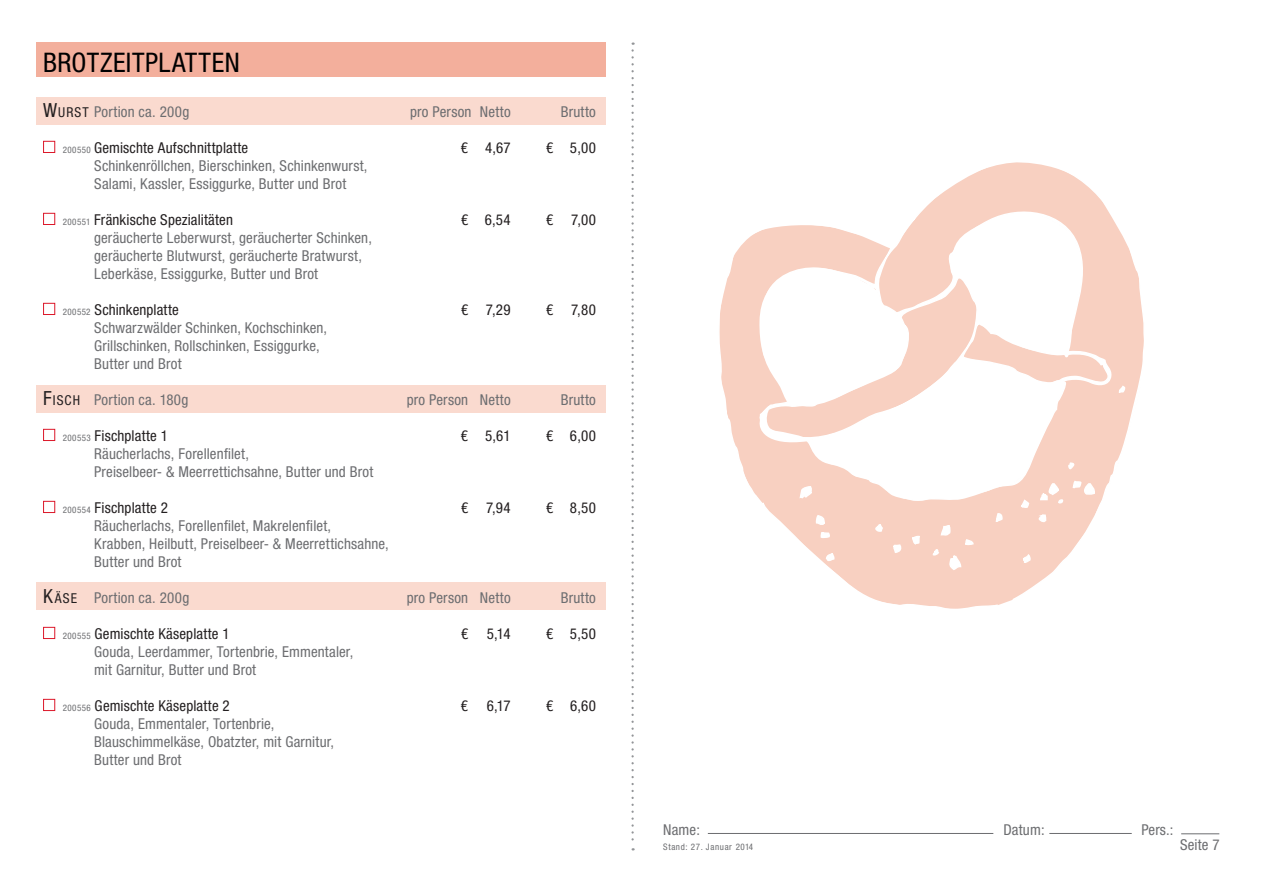
<style>
.page{position:relative;width:1263px;height:893px;background:#fff}
.page>*{position:absolute;margin:0;border:0;box-sizing:border-box;transform-origin:0 0}
.t1{font:condensed 27px "Helvetica Neue LT Std";color:#000001}
.t2{font:condensed 15px/18px "Helvetica Neue LT Std";letter-spacing:.01em;color:#6c6d70}
.t3{font:condensed 15px "Helvetica Neue LT Std";letter-spacing:.01em;color:#231f20}
.t4{font:condensed 9px "Helvetica Neue LT Std";letter-spacing:.07em;color:#6c6d70}
.s1{font-size:19.5px;color:#231f20}
.s2{font-size:13.65px;color:#231f20}
.s3{font-size:9px;color:#6c6d70}
</style>
<div class="page">
<hr style="left:708px;top:833px;width:285px;height:1px;background:#6c6d70">
<hr style="left:1049px;top:833px;width:83px;height:1px;background:#6c6d70">
<hr style="left:1181px;top:833px;width:38px;height:1px;background:#6c6d70">
<svg style="left:631px;top:43px;width:3px;height:807px"></svg>
<div style="left:36px;top:97px;width:570px;height:27px;background:#fadacf"></div>
<div style="left:36px;top:385px;width:570px;height:27px;background:#fadacf"></div>
<div style="left:36px;top:583px;width:570px;height:27px;background:#fadacf"></div>
<div style="left:36px;top:43px;width:570px;height:34px;background:#f3af9c"></div>
<div style="left:43px;top:141px;width:12px;height:12px;border:1px solid #dc182a"></div>
<div style="left:43px;top:213px;width:12px;height:12px;border:1px solid #dc182a"></div>
<div style="left:43px;top:303px;width:12px;height:12px;border:1px solid #dc182a"></div>
<div style="left:43px;top:429px;width:12px;height:12px;border:1px solid #dc182a"></div>
<div style="left:43px;top:501px;width:12px;height:12px;border:1px solid #dc182a"></div>
<div style="left:43px;top:627px;width:12px;height:12px;border:1px solid #dc182a"></div>
<div style="left:43px;top:699px;width:12px;height:12px;border:1px solid #dc182a"></div>
<svg style="left:719px;top:162px;width:425px;height:447px"></svg>
<svg style="left:1118px;top:385px;width:8px;height:8px"></svg>
<svg style="left:756px;top:402px;width:58px;height:98px;background:#f9d7ca"></svg>
<svg style="left:1072px;top:479px;width:24px;height:16px"></svg>
<svg style="left:1039px;top:482px;width:24px;height:22px"></svg>
<svg style="left:1020px;top:498px;width:10px;height:11px"></svg>
<svg style="left:995px;top:512px;width:8px;height:11px"></svg>
<svg style="left:1038px;top:513px;width:9px;height:10px"></svg>
<svg style="left:874px;top:523px;width:10px;height:9px"></svg>
<svg style="left:940px;top:524px;width:11px;height:12px"></svg>
<svg style="left:815px;top:514px;width:15px;height:24px"></svg>
<svg style="left:911px;top:535px;width:10px;height:11px"></svg>
<div style="left:965px;top:539px;width:9px;height:6px;border:2px solid #fff"></div>
<svg style="left:893px;top:543px;width:9px;height:11px"></svg>
<svg style="left:932px;top:549px;width:8px;height:7px"></svg>
<svg style="left:1021px;top:553px;width:10px;height:10px"></svg>
<svg style="left:825px;top:552px;width:10px;height:10px"></svg>
<svg style="left:949px;top:555px;width:13px;height:16px"></svg>
<svg style="left:1067px;top:462px;width:9px;height:8px"></svg>
<h1 class="t1" style="left:43px;top:47px;width:82px">Brotzeitp</h1>
<h1 class="t1" style="left:159px;top:47px;width:28px">latten</h1>
<p class="t2" style="left:43px;top:103px;width:148px"><span class="s1">W</span><span class="s2">URST</span> Portion ca. 200g</p>
<p class="t2" style="left:410px;top:103px;width:102px">pro Person Netto</p>
<p class="t2" style="left:561px;top:103px;width:37px">Brutto</p>
<p class="t3" style="left:63px;top:139px;width:187px"><span class="s3">200550</span> Gemischte Aufschnittplatte</p>
<p class="t3" style="left:461px;top:139px;width:51px">€ 4,67</p>
<p class="t3" style="left:546px;top:139px;width:51px">€ 5,00</p>
<p class="t2" style="left:94px;top:157px;width:275px">Schinkenröllchen, Bierschinken, Schinkenwurst,<br>Salami, Kassler, Essiggurke, Butter und Brot</p>
<p class="t3" style="left:63px;top:211px;width:172px"><span class="s3">200551</span> Fränkische Spezialitäten</p>
<p class="t3" style="left:461px;top:211px;width:51px">€ 6,54</p>
<p class="t3" style="left:546px;top:211px;width:51px">€ 7,00</p>
<p class="t2" style="left:94px;top:229px;width:279px">geräucherte Leberwurst, geräucherter Schinken, geräucherte Blutwurst, geräucherte Bratwurst,</p>
<p class="t2" style="left:43px;top:265px;width:30px">L</p>
<p class="t2" style="left:101px;top:265px;width:218px">eberkäse, Essiggurke, Butter und Brot</p>
<p class="t3" style="left:63px;top:301px;width:117px"><span class="s3">200552</span> Schinkenplatte</p>
<p class="t3" style="left:461px;top:301px;width:51px">€ 7,29</p>
<p class="t3" style="left:546px;top:301px;width:51px">€ 7,80</p>
<p class="t2" style="left:94px;top:319px;width:235px">Schwarzwälder Schinken, Kochschinken,<br>Grillschinken, Rollschinken, Essiggurke,<br>Butter und Brot</p>
<p class="t2" style="left:43px;top:391px;width:147px"><span class="s1">F</span><span class="s2">ISCH</span> Portion ca. 180g</p>
<p class="t2" style="left:407px;top:391px;width:106px">pro Person Netto</p>
<p class="t2" style="left:561px;top:391px;width:37px">Brutto</p>
<p class="t3" style="left:63px;top:427px;width:107px"><span class="s3">200553</span> Fischplatte 1</p>
<p class="t3" style="left:461px;top:427px;width:51px">€ 5,61</p>
<p class="t3" style="left:546px;top:427px;width:51px">€ 6,00</p>
<p class="t2" style="left:94px;top:445px;width:281px">Räucherlachs, Forellenfilet,<br>Preiselbeer- &amp; Meerrettichsahne, Butter und Brot</p>
<p class="t3" style="left:63px;top:499px;width:107px"><span class="s3">200554</span> Fischplatte 2</p>
<p class="t3" style="left:461px;top:499px;width:51px">€ 7,94</p>
<p class="t3" style="left:546px;top:499px;width:51px">€ 8,50</p>
<p class="t2" style="left:94px;top:517px;width:296px">Räucherlachs, Forellenfilet, Makrelenfilet,<br>Krabben, Heilbutt, Preiselbeer- &amp; Meerrettichsahne,<br>Butter und Brot</p>
<p class="t2" style="left:43px;top:589px;width:148px"><span class="s1">K</span><span class="s2">ÄSE</span> Portion ca. 200g</p>
<p class="t2" style="left:407px;top:589px;width:106px">pro Person Netto</p>
<p class="t2" style="left:561px;top:589px;width:37px">Brutto</p>
<p class="t3" style="left:63px;top:625px;width:168px"><span class="s3">200555</span> Gemischte Käseplatte 1</p>
<p class="t3" style="left:461px;top:625px;width:51px">€ 5,14</p>
<p class="t3" style="left:546px;top:625px;width:51px">€ 5,50</p>
<p class="t2" style="left:94px;top:643px;width:261px">Gouda, Leerdammer, Tortenbrie, Emmentaler, mit Garnitur, Butter und Brot</p>
<p class="t3" style="left:63px;top:697px;width:168px"><span class="s3">200556</span> Gemischte Käseplatte 2</p>
<p class="t3" style="left:461px;top:697px;width:51px">€ 6,17</p>
<p class="t3" style="left:546px;top:697px;width:51px">€ 6,60</p>
<p class="t2" style="left:94px;top:715px;width:242px">Gouda, Emmentaler, Tortenbrie,<br>Blauschimmelkäse, Obatzter, mit Garnitur,<br>Butter und Brot</p>
<p class="t2" style="left:663px;top:820px;width:38px">Name:</p>
<p class="t2" style="left:1003px;top:820px;width:43px">Datum:</p>
<p class="t2" style="left:1141px;top:820px;width:34px">Pers.:</p>
<p class="t4" style="left:663px;top:842px;width:92px">Stand: 27. Januar 2014</p>
<p class="t2" style="left:1180px;top:836px;width:41px">Seite 7</p>
</div>
